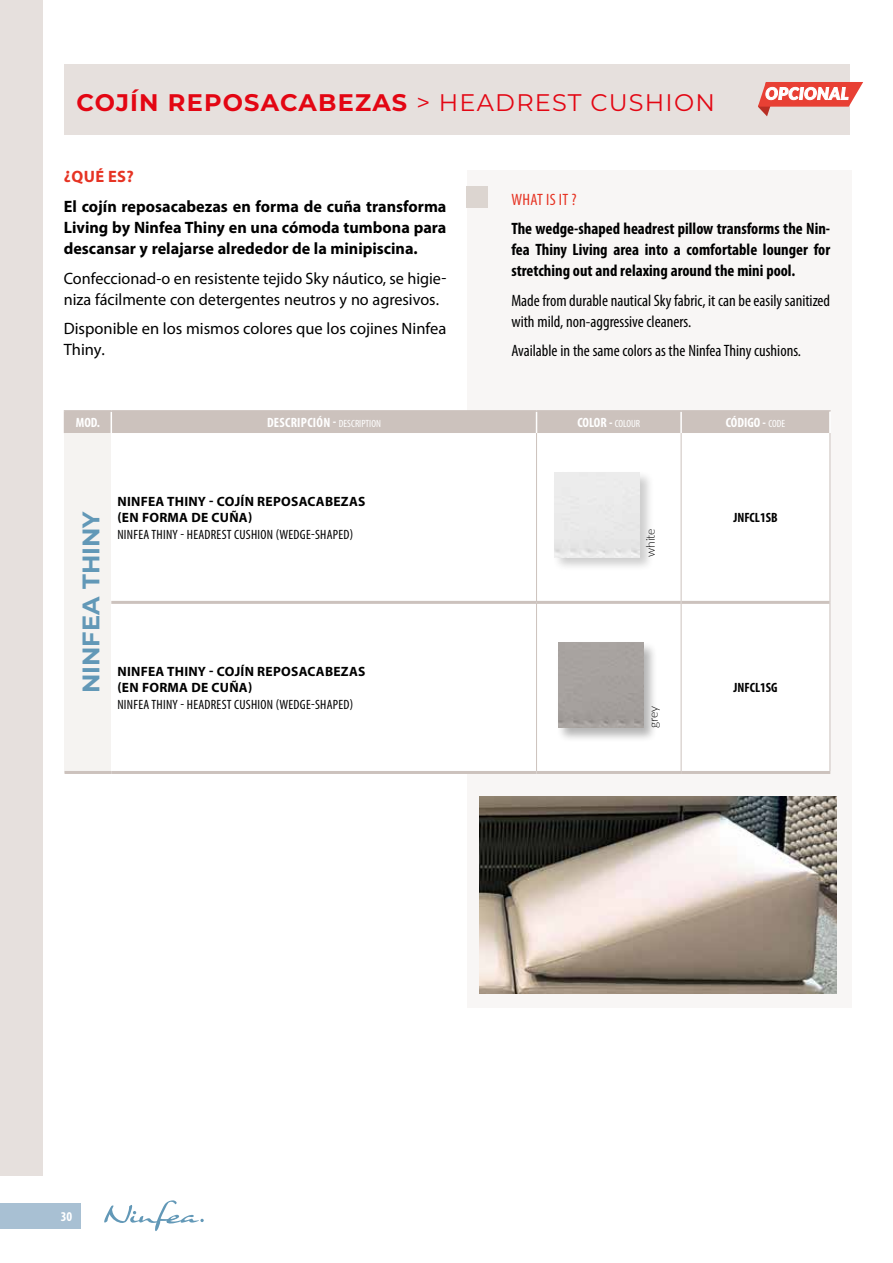
<style>
.page{position:relative;width:893px;height:1263px;background:#fff}
.page>*{position:absolute;margin:0;border:0;box-sizing:border-box;transform-origin:0 0}
.t1{font:700 24px "Montserrat";letter-spacing:.05em;color:#e30613}
.t2{font:700 24px "Montserrat";color:#6298b7}
.t3{font:16.5px/21px "Myriad Pro";color:#000}
.t4{font:condensed 16.5px/21px "Myriad Pro";color:#000}
.t5{font:700 condensed 16.5px/21px "Myriad Pro";color:#000;text-align:justify}
.t6{font:700 16.5px/21px "Myriad Pro";color:#000;text-align:justify}
.t7{font:condensed 16.5px "Myriad Pro";letter-spacing:.02em;color:#e63323}
.t8{font:700 16.5px "Myriad Pro";color:#e63323}
.t9{font:700 13.5px/16.2px "Myriad Pro";letter-spacing:.02em;color:#000}
.t10{font:condensed 13.5px "Myriad Pro";letter-spacing:.02em;color:#000}
.t11{font:700 condensed 13.5px "Myriad Pro";color:#fff}
.t12{font:700 condensed 13.5px "Myriad Pro";letter-spacing:.02em;color:#fff}
.t13{font:700 condensed 13.5px "Myriad Pro";color:#000}
.t14{font:300 12px "Lato";color:#000}
.s1{font-weight:400}
.s2{font-weight:400;font-size:10.5px}
</style>
<div class="page">
<div style="left:0;top:1203px;width:81px;height:26px;background:#a8c0d3"></div>
<svg style="left:104px;top:1200px;width:100px;height:31px"></svg>
<div style="left:467px;top:170px;width:384px;height:838px;background:#f8f6f5"></div>
<div style="left:64px;top:64px;width:785px;height:71px;background:#e6e0dd"></div>
<div style="left:0;top:0;width:43px;height:1176px;background:#e6e0dd"></div>
<div style="left:65px;top:433px;width:46px;height:339px;background:#f5f3f1"></div>
<hr style="left:65px;top:771px;width:46px;height:3px;background:#ccc2bd">
<hr style="left:64px;top:410px;width:47px;height:2px;background:#ccc2bd">
<div style="left:64px;top:412px;width:765px;height:21px;background:#ccc2bd"></div>
<hr style="left:111px;top:410px;width:425px;height:2px;background:#ccc2bd">
<hr style="left:536px;top:410px;width:145px;height:2px;background:#ccc2bd">
<hr style="left:681px;top:410px;width:150px;height:2px;background:#ccc2bd">
<hr style="left:111px;top:601px;width:425px;height:3px;background:#ccc2bd">
<hr style="left:537px;top:601px;width:144px;height:3px;background:#ccc2bd">
<hr style="left:681px;top:601px;width:149px;height:3px;background:#ccc2bd">
<hr style="left:111px;top:771px;width:425px;height:3px;background:#ccc2bd">
<hr style="left:536px;top:771px;width:145px;height:3px;background:#ccc2bd">
<hr style="left:681px;top:771px;width:149px;height:3px;background:#ccc2bd">
<hr style="left:536px;top:433px;width:1px;height:169px;background:#ccc2bd">
<hr style="left:681px;top:433px;width:1px;height:169px;background:#ccc2bd">
<hr style="left:536px;top:602px;width:1px;height:169px;background:#ccc2bd">
<hr style="left:681px;top:602px;width:1px;height:169px;background:#ccc2bd">
<hr style="left:830px;top:433px;width:1px;height:169px;background:#ccc2bd">
<hr style="left:830px;top:602px;width:1px;height:169px;background:#ccc2bd">
<hr style="left:829px;top:412px;width:2px;height:21px;background:#fff">
<img style="left:479px;top:796px;width:358px;height:197px">
<div style="left:553px;top:470px;width:101px;height:101px;background:#000;opacity:.2"></div>
<div style="left:555px;top:472px;width:85px;height:85px;background:#eaeaea"></div>
<div style="left:556px;top:641px;width:101px;height:101px;background:#000;opacity:.3"></div>
<div style="left:558px;top:643px;width:85px;height:85px;background:#a6a19e"></div>
<div style="left:466px;top:186px;width:21px;height:22px;background:#dcd5d0"></div>
<svg style="left:758px;top:82px;width:105px;height:34px"></svg>
<h1 class="t1" style="left:77px;top:85px;width:640px">COJÍN REPOSACABEZAS <span class="s1">&gt; HEADREST CUSHION</span></h1>
<p class="t8" style="left:64px;top:168px;width:71px">¿QUÉ ES?</p>
<p class="t6" style="left:64px;top:196px;width:384px">El cojín reposacabezas en forma de cuña transforma Living by Ninfea Thiny en una cómoda tumbona para descansar y relajarse alrededor de la minipiscina.</p>
<p class="t3" style="left:64px;top:268px;width:384px">Confeccionad-o en resistente tejido Sky náutico, se higie&shy;niza fácilmente con detergentes neutros y no agresivos.</p>
<p class="t3" style="left:64px;top:318px;width:384px">Disponible en los mismos colores que los cojines Ninfea<br>Thiny.</p>
<p class="t7" style="left:511px;top:190px;width:66px">WHAT IS IT ?</p>
<p class="t5" style="left:511px;top:219px;width:320px">The wedge-shaped headrest pillow transforms the Nin&shy;fea Thiny Living area into a comfortable lounger for stretching out and relaxing around the mini pool.</p>
<p class="t4" style="left:511px;top:290px;width:320px">Made from durable nautical Sky fabric, it can be easily sanitized with mild, non-aggressive cleaners.</p>
<p class="t4" style="left:511px;top:341px;width:291px">Available in the same colors as the Ninfea Thiny cushions.</p>
<p class="t11" style="left:76px;top:415px;width:26px">MOD.</p>
<p class="t12" style="left:267px;top:415px;width:115px">DESCRIPCIÓN - <span class="s2">DESCRIPTION</span></p>
<p class="t11" style="left:577px;top:415px;width:64px">COLOR - <span class="s2">COLOUR</span></p>
<p class="t11" style="left:726px;top:415px;width:61px">CÓDIGO - <span class="s2">CODE</span></p>
<h1 class="t2" style="left:74px;top:693px;width:184px;rotate:-90deg">NINFEA THINY</h1>
<p class="t9" style="left:117px;top:494px;width:250px">NINFEA THINY - COJÍN REPOSACABEZAS (EN FORMA DE CUÑA)</p>
<p class="t10" style="left:117px;top:527px;width:237px">NINFEA THINY - HEADREST CUSHION (WEDGE-SHAPED)</p>
<p class="t9" style="left:117px;top:664px;width:250px">NINFEA THINY - COJÍN REPOSACABEZAS (EN FORMA DE CUÑA)</p>
<p class="t10" style="left:117px;top:697px;width:237px">NINFEA THINY - HEADREST CUSHION (WEDGE-SHAPED)</p>
<p class="t11" style="left:61px;top:1209px;width:13px">30</p>
<p class="t14" style="left:642px;top:557px;width:30px;rotate:-90deg">white</p>
<p class="t14" style="left:645px;top:728px;width:24px;rotate:-90deg">grey</p>
<p class="t13" style="left:733px;top:510px;width:46px">JNFCL1SB</p>
<p class="t13" style="left:733px;top:680px;width:46px">JNFCL1SG</p>
</div>
